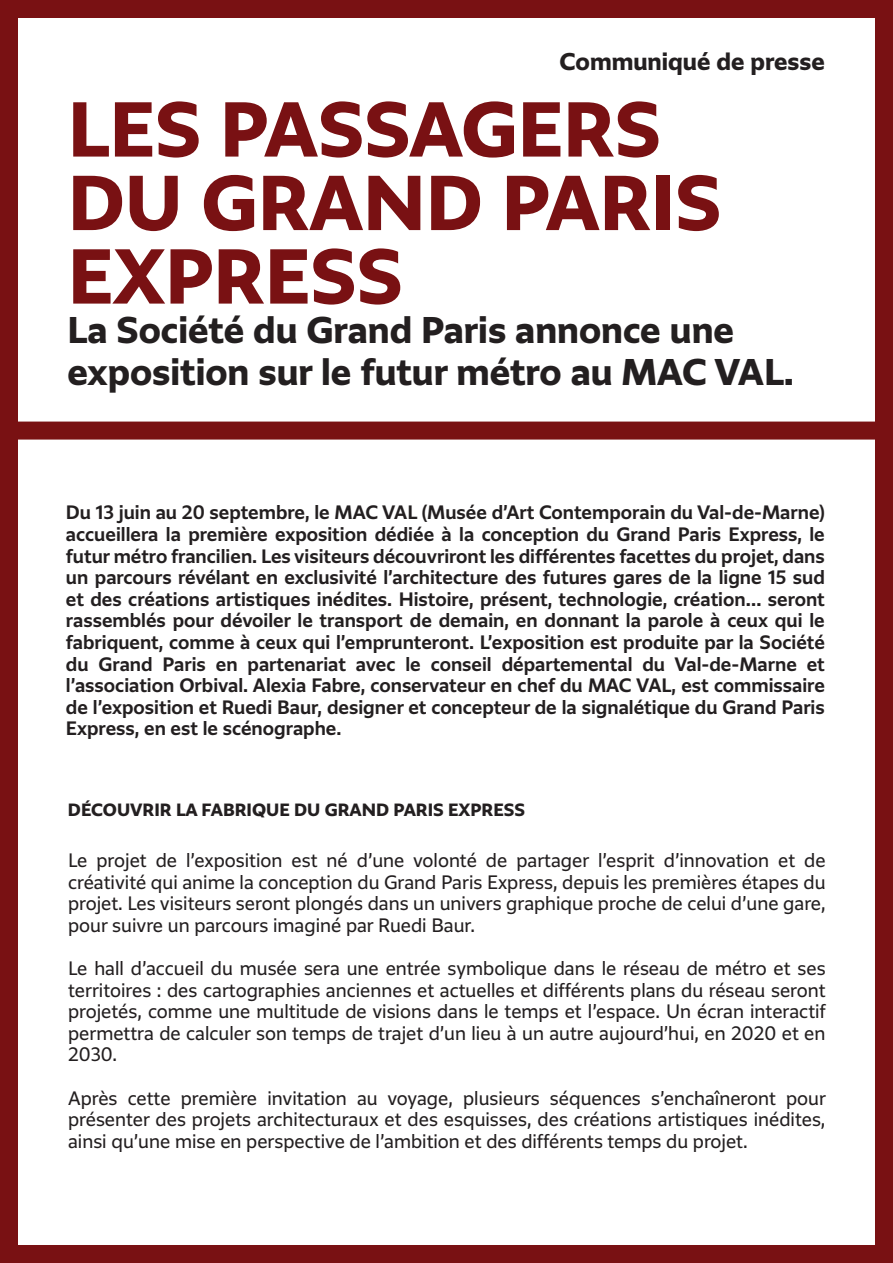
<style>
.page{position:relative;width:893px;height:1263px;background:#fff}
.page>*{position:absolute;margin:0;border:0;box-sizing:border-box;transform-origin:0 0}
.t1{font:72px "Grand Paris Bld";color:#791113}
.t2{font:34.5px/41.4px "Grand Paris Bld";color:#231f20}
.t3{font:22.5px "Grand Paris Bld";color:#231f20}
.t4{font:18px/21.6px "Grand Paris Two";color:#231f20;text-align:justify}
.t5{font:18px/21.6px "Grand Paris Seven";color:#231f20;text-align:justify}
.t6{font:16.5px "Grand Paris Bld";color:#231f20}
</style>
<div class="page">
<div style="left:0;top:0;width:893px;height:1263px;border:18px solid #791113"></div>
<div style="left:9px;top:422px;width:877px;height:18px;background:#791113"></div>
<p class="t3" style="left:560px;top:46px;width:267px">Communiqué de presse</p>
<p class="t1" style="left:68px;top:81px;width:595px">LES PASSAGERS</p>
<p class="t1" style="left:68px;top:155px;width:655px">DU GRAND PARIS</p>
<p class="t1" style="left:68px;top:228px;width:336px">EXPRESS</p>
<p class="t2" style="left:67px;top:309px;width:728px">La Société du Grand Paris annonce une exposition sur le futur métro au MAC VAL.</p>
<p class="t5" style="left:66px;top:501px;width:760px">Du 13 juin au 20 septembre, le MAC VAL (Musée d’Art Contemporain du Val-de-Marne) accueillera la première exposition dédiée à la conception du Grand Paris Express, le futur métro francilien. Les visiteurs découvriront les différentes facettes du projet, dans un parcours révélant en exclusivité l’architecture des futures gares de la ligne 15 sud et des créations artistiques inédites. Histoire, présent, technologie, création… seront rassemblés pour dévoiler le transport de demain, en donnant la parole à ceux qui le fabriquent, comme à ceux qui l’emprunteront. L’exposition est produite par la Société du Grand Paris en partenariat avec le conseil départemental du Val-de-Marne et l’association Orbival. Alexia Fabre, conservateur en chef du MAC VAL, est commissaire de l’exposition et Ruedi Baur, designer et concepteur de la signalétique du Grand Paris Express, en est le scénographe.</p>
<p class="t6" style="left:68px;top:799px;width:458px">DÉCOUVRIR LA FABRIQUE DU GRAND PARIS EXPRESS</p>
<p class="t4" style="left:68px;top:849px;width:759px">Le projet de l’exposition est né d’une volonté de partager l’esprit d’innovation et de créativité qui anime la conception du Grand Paris Express, depuis les premières étapes du projet. Les visiteurs seront plongés dans un univers graphique proche de celui d’une gare, pour suivre un parcours imaginé par Ruedi Baur.</p>
<p class="t4" style="left:68px;top:957px;width:759px">Le hall d’accueil du musée sera une entrée symbolique dans le réseau de métro et ses territoires : des cartographies anciennes et actuelles et différents plans du réseau seront projetés, comme une multitude de visions dans le temps et l’espace. Un écran interactif permettra de calculer son temps de trajet d’un lieu à un autre aujourd’hui, en 2020 et en 2030.</p>
<p class="t4" style="left:68px;top:1087px;width:759px">Après cette première invitation au voyage, plusieurs séquences s’enchaîneront pour présenter des projets architecturaux et des esquisses, des créations artistiques inédites, ainsi qu’une mise en perspective de l’ambition et des différents temps du projet.</p>
</div>
